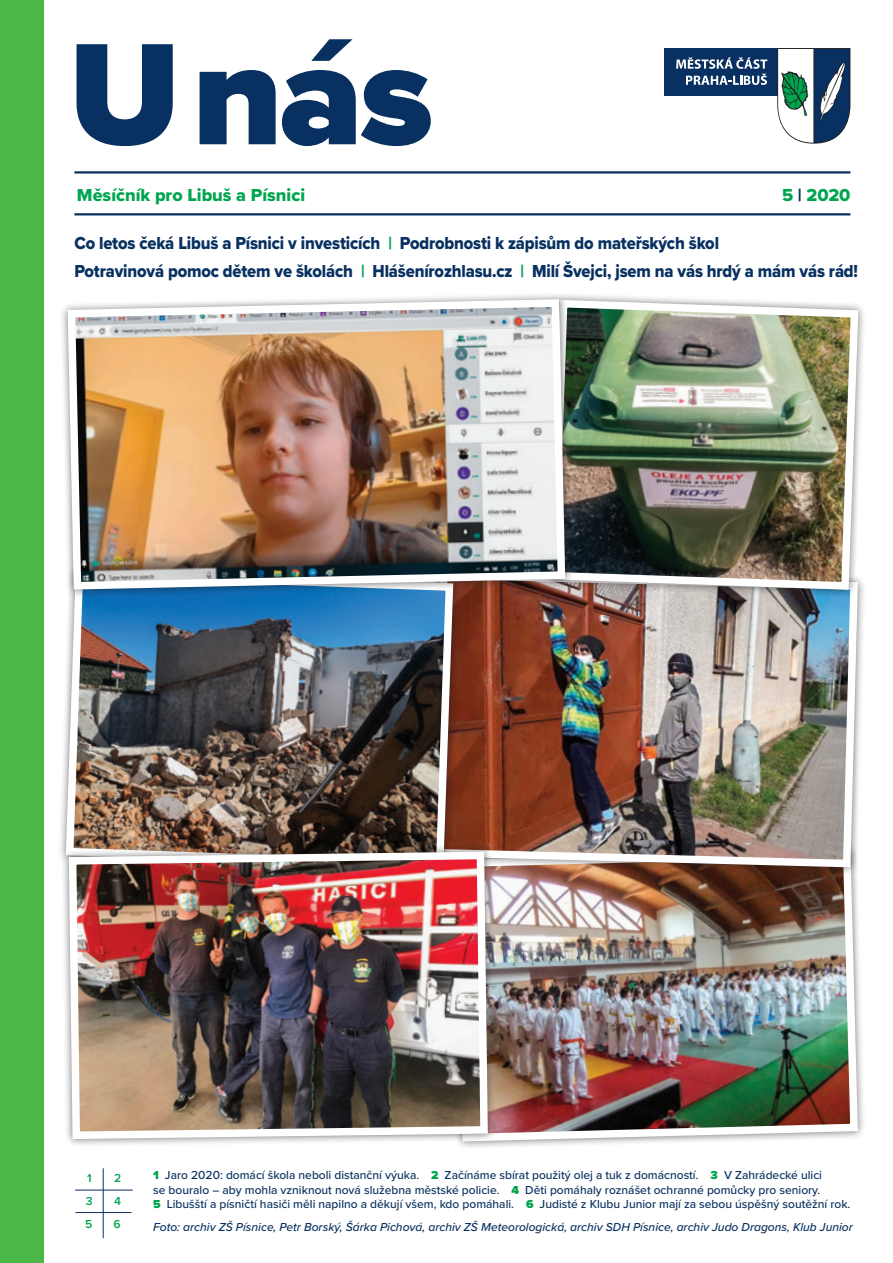
<style>
.page{position:relative;width:893px;height:1263px;background:#fff}
.page>*{position:absolute;margin:0;border:0;box-sizing:border-box;transform-origin:0 0}
.t1{font:900 150px "Proxima Nova";color:#083060}
.t2{font:18px/27.9px "Proxima Nova Extrabld";letter-spacing:-.01em;color:#083060;scale:.92 1}
.t3{font:18px "Proxima Nova Extrabld";color:#00a54f}
.t4{font:500 12px/14.4px "Proxima Nova";color:#083060}
.t5{font:italic 500 12px "Proxima Nova";color:#083060}
.t6{font:600 12px "Proxima Nova";color:#00a54f}
.s1{color:#083060}
.s2{color:#00a54f}
.s3{font-weight:900;color:#00a54f}
</style>
<div class="page">
<hr style="left:74px;top:171px;width:776px;height:3px;background:#083060">
<hr style="left:74px;top:213px;width:776px;height:2px;background:#083060">
<div style="left:664px;top:48px;width:113px;height:48px;background:#083060"></div>
<svg style="left:777px;top:48px;width:73px;height:96px"></svg>
<svg style="left:676px;top:57px;width:91px;height:28px"></svg>
<hr style="left:103px;top:1168px;width:1px;height:70px;background:#083060">
<hr style="left:75px;top:1189px;width:58px;height:1px;background:#083060">
<hr style="left:75px;top:1212px;width:56px;height:1px;background:#083060">
<img style="left:496px;top:875px;width:366px;height:270px">
<div style="left:0;top:0;width:43px;height:1263px;background:#4cb848"></div>
<img style="left:461px;top:598px;width:401px;height:273px">
<img style="left:62px;top:598px;width:395px;height:245px">
<div style="left:542px;top:292px;width:324px;height:306px;background:#231f20;opacity:.6"></div>
<img style="left:573px;top:296px;width:289px;height:298px">
<div style="left:61px;top:843px;width:435px;height:304px;background:#231f20;opacity:.6"></div>
<img style="left:65px;top:848px;width:427px;height:295px">
<div style="left:59px;top:291px;width:514px;height:307px;background:#231f20;opacity:.6"></div>
<img style="left:64px;top:295px;width:505px;height:298px">
<h1 class="t1" style="left:68px;top:-18px;width:366px">U nás</h1>
<h2 class="t3" style="left:77px;top:181px;width:230px">Měsíčník pro Libuš a Písnici</h2>
<h2 class="t3" style="left:782px;top:181px;width:70px">5 <span class="s1">|</span> 2020</h2>
<h2 class="t2" style="left:74px;top:229px;width:853px">Co letos čeká Libuš a Písnici v investicích <span class="s2">|</span> Podrobnosti k zápisům do mateřských škol<br>Potravinová pomoc dětem ve školách <span class="s2">|</span> Hlášenírozhlasu.cz <span class="s2">|</span> Milí Švejci, jsem na vás hrdý a mám vás rád!</h2>
<p class="t6" style="left:87px;top:1169px;width:6px">1</p>
<p class="t6" style="left:114px;top:1169px;width:9px">2</p>
<p class="t6" style="left:86px;top:1192px;width:8px">3</p>
<p class="t6" style="left:114px;top:1192px;width:8px">4</p>
<p class="t6" style="left:85px;top:1214px;width:9px">5</p>
<p class="t6" style="left:113px;top:1214px;width:9px">6</p>
<p class="t4" style="left:153px;top:1168px;width:699px"><span class="s3">1</span> Jaro 2020: domácí škola neboli distanční výuka. <span class="s3">2</span> Začínáme sbírat použitý olej a tuk z domácností. <span class="s3">3</span> V Zahrádecké ulici<br>se bouralo – aby mohla vzniknout nová služebna městské policie. <span class="s3">4</span> Děti pomáhaly roznášet ochranné pomůcky pro seniory.<br><span class="s3">5</span> Libušští a písničtí hasiči měli napilno a děkují všem, kdo pomáhali. <span class="s3">6</span> Judisté z Klubu Junior mají za sebou úspěšný soutěžní rok.</p>
<p class="t5" style="left:153px;top:1218px;width:701px">Foto: archiv ZŠ Písnice, Petr Borský, Šárka Pichová, archiv ZŠ Meteorologická, archiv SDH Písnice, archiv Judo Dragons, Klub Junior</p>
</div>
